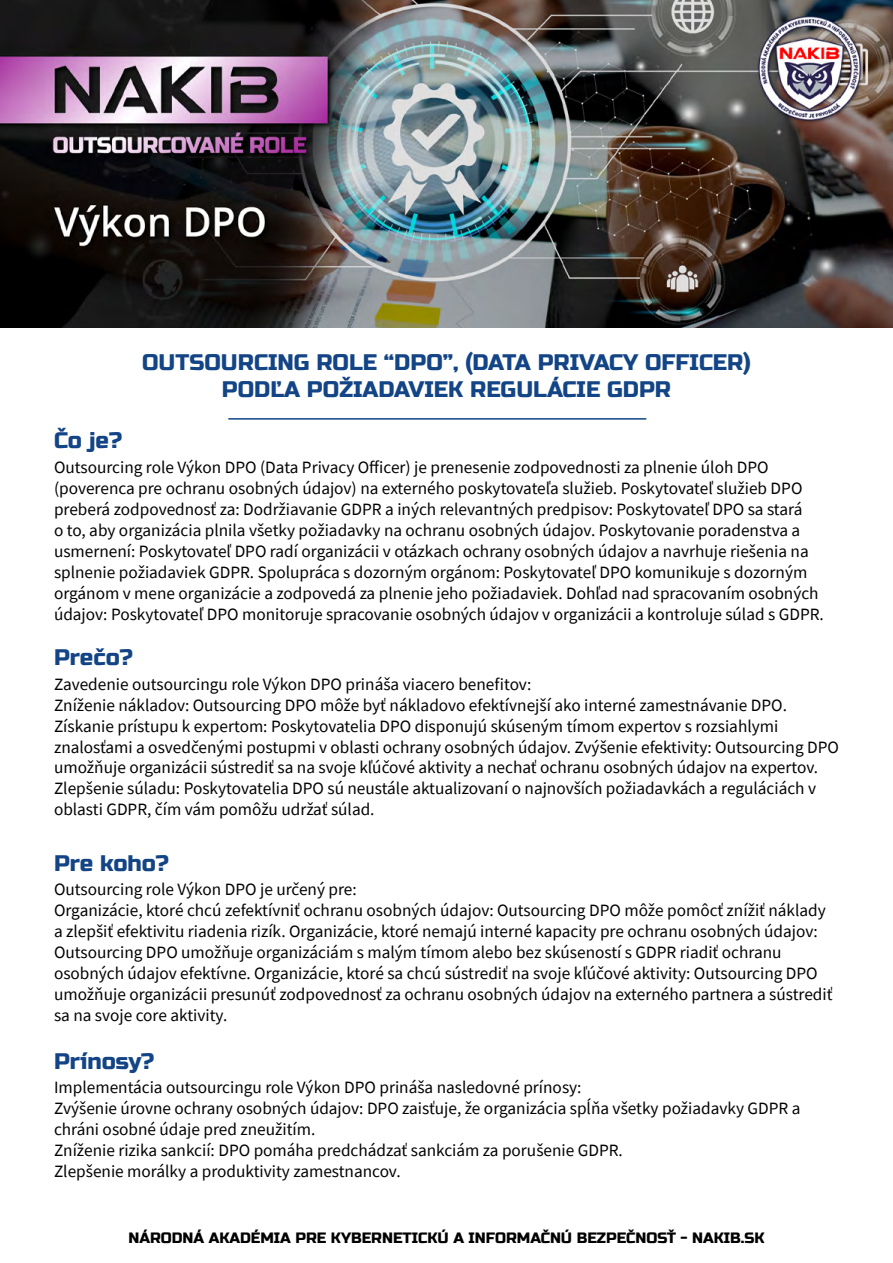
<style>
.page{position:relative;width:893px;height:1263px;background:#fff}
.page>*{position:absolute;margin:0;border:0;box-sizing:border-box;transform-origin:0 0}
.t1{font:22.5px/27px "Russo One";color:#134486;text-align:center}
.t2{font:17.25px/21px "Source Sans Pro";color:#020203}
.t3{font:15px "Russo One";color:#000}
</style>
<div class="page">
<hr style="left:228px;top:418px;width:418px;height:2px;background:#104584">
<img style="left:0;top:0;width:893px;height:327px">
<h1 class="t1" style="left:54px;top:427px;width:70px">Čo je?</h1>
<h1 class="t1" style="left:142px;top:349px;width:610px">OUTSOURCING ROLE “DPO”, (DATA PRIVACY OFFICER)<br>PODĽA POŽIADAVIEK REGULÁCIE GDPR</h1>
<p class="t2" style="left:54px;top:457px;width:771px">Outsourcing role Výkon DPO (Data Privacy Officer) je prenesenie zodpovednosti za plnenie úloh DPO (poverenca pre ochranu osobných údajov) na externého poskytovateľa služieb. Poskytovateľ služieb DPO preberá zodpovednosť za: Dodržiavanie GDPR a iných relevantných predpisov: Poskytovateľ DPO sa stará<br>o to, aby organizácia plnila všetky požiadavky na ochranu osobných údajov. Poskytovanie poradenstva a usmernení: Poskytovateľ DPO radí organizácii v otázkach ochrany osobných údajov a navrhuje riešenia na splnenie požiadaviek GDPR. Spolupráca s dozorným orgánom: Poskytovateľ DPO komunikuje s dozorným orgánom v mene organizácie a zodpovedá za plnenie jeho požiadaviek. Dohľad nad spracovaním osobných údajov: Poskytovateľ DPO monitoruje spracovanie osobných údajov v organizácii a kontroluje súlad s GDPR.</p>
<h1 class="t1" style="left:54px;top:644px;width:80px">Prečo?</h1>
<p class="t2" style="left:54px;top:673px;width:786px">Zavedenie outsourcingu role Výkon DPO prináša viacero benefitov:<br>Zníženie nákladov: Outsourcing DPO môže byť nákladovo efektívnejší ako interné zamestnávanie DPO.<br>Získanie prístupu k expertom: Poskytovatelia DPO disponujú skúseným tímom expertov s rozsiahlymi znalosťami a osvedčenými postupmi v oblasti ochrany osobných údajov. Zvýšenie efektivity: Outsourcing DPO umožňuje organizácii sústrediť sa na svoje kľúčové aktivity a nechať ochranu osobných údajov na expertov.<br>Zlepšenie súladu: Poskytovatelia DPO sú neustále aktualizovaní o najnovších požiadavkách a reguláciách v oblasti GDPR, čím vám pomôžu udržať súlad.</p>
<h1 class="t1" style="left:54px;top:850px;width:116px">Pre koho?</h1>
<p class="t2" style="left:54px;top:879px;width:780px">Outsourcing role Výkon DPO je určený pre:<br>Organizácie, ktoré chcú zefektívniť ochranu osobných údajov: Outsourcing DPO môže pomôcť znížiť náklady a zlepšiť efektivitu riadenia rizík. Organizácie, ktoré nemajú interné kapacity pre ochranu osobných údajov:<br>Outsourcing DPO umožňuje organizáciám s malým tímom alebo bez skúseností s GDPR riadiť ochranu osobných údajov efektívne. Organizácie, ktoré sa chcú sústrediť na svoje kľúčové aktivity: Outsourcing DPO umožňuje organizácii presunúť zodpovednosť za ochranu osobných údajov na externého partnera a sústrediť sa na svoje core aktivity.</p>
<h1 class="t1" style="left:54px;top:1048px;width:102px">Prínosy?</h1>
<p class="t2" style="left:54px;top:1077px;width:748px">Implementácia outsourcingu role Výkon DPO prináša nasledovné prínosy:<br>Zvýšenie úrovne ochrany osobných údajov: DPO zaisťuje, že organizácia spĺňa všetky požiadavky GDPR a chráni osobné údaje pred zneužitím.<br>Zníženie rizika sankcií: DPO pomáha predchádzať sankciám za porušenie GDPR.<br>Zlepšenie morálky a produktivity zamestnancov.</p>
<p class="t3" style="left:128px;top:1229px;width:638px">NÁRODNÁ AKADÉMIA PRE KYBERNETICKÚ A INFORMAČNÚ BEZPEČNOSŤ - NAKIB.SK</p>
</div>
